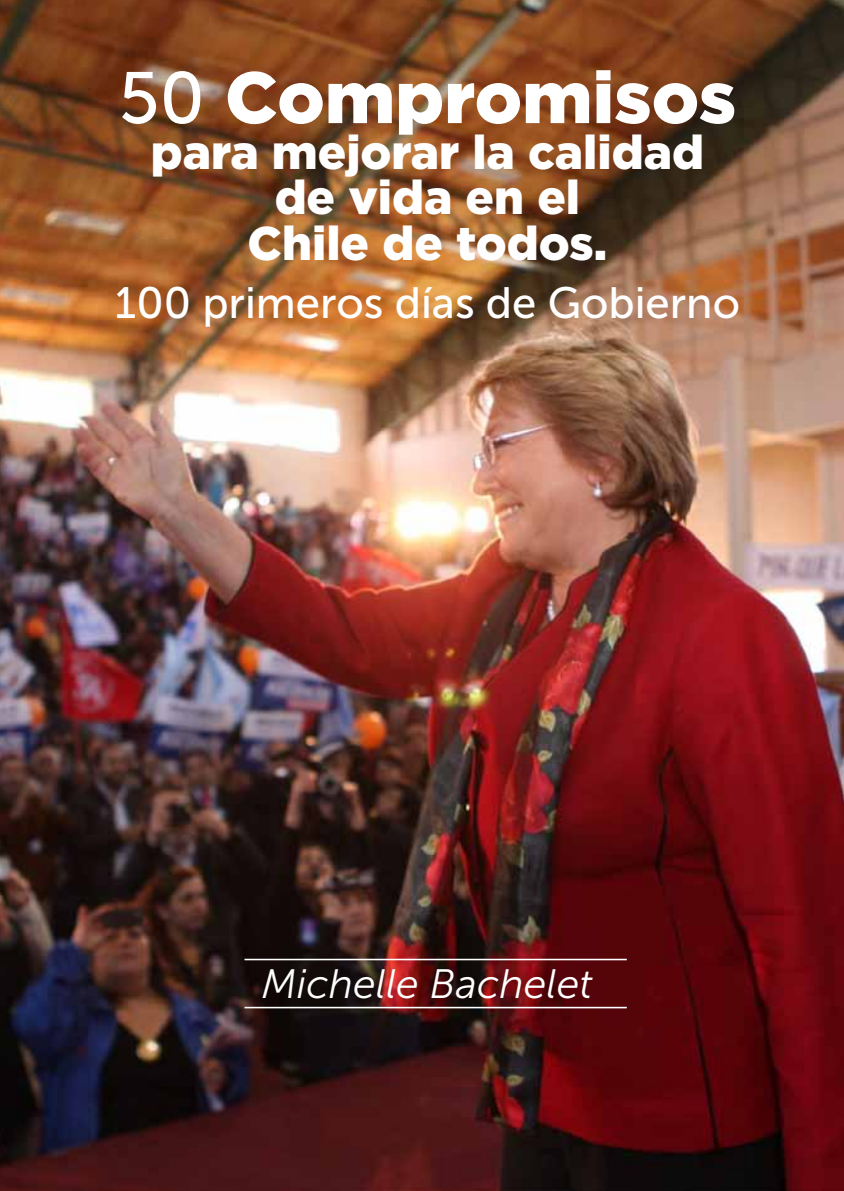
<style>
.page{position:relative;width:844px;height:1191px;background:#fff}
.page>*{position:absolute;margin:0;border:0;box-sizing:border-box;transform-origin:0 0}
.t1{font:900 72.45px "Gotham";color:#fff}
.t2{font:900 47.25px/45.5px "Gotham";color:#fff;text-align:center}
.t3{font:43.75px "Museo Sans 500";color:#fff}
.t4{font:italic 40.95px "Museo Sans 300";color:#fff}
.s1{font-family:"Museo Sans 500";font-weight:400}
</style>
<div class="page">
<img style="left:0;top:0;width:843px;height:1191px">
<hr style="left:244px;top:1006px;width:382px;height:2px;background:#fff">
<hr style="left:244px;top:958px;width:382px;height:2px;background:#fff">
<h1 class="t1" style="left:119px;top:48px;width:618px"><span class="s1">50</span> Compromisos</h1>
<p class="t2" style="left:151px;top:129px;width:554px">para mejorar la calidad de vida en el<br>Chile de todos.</p>
<p class="t3" style="left:115px;top:279px;width:626px">100 primeros días de Gobierno</p>
<p class="t4" style="left:262px;top:961px;width:332px">Michelle Bachelet</p>
</div>
